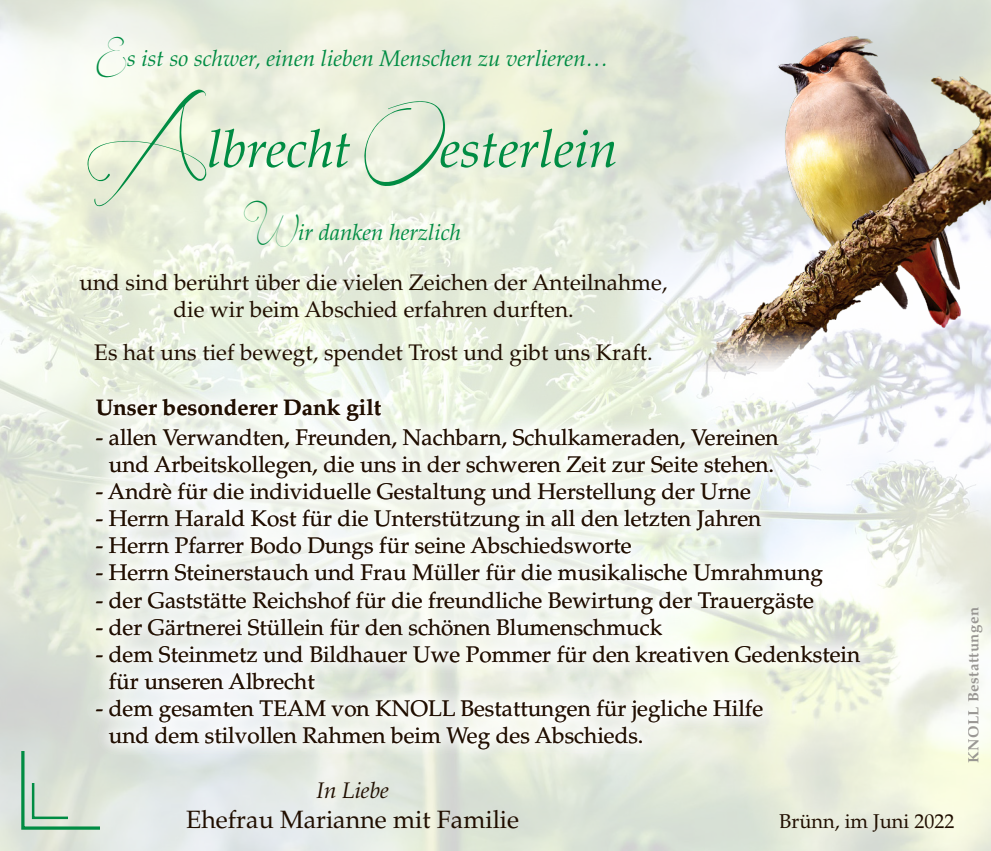
<style>
.page{position:relative;width:991px;height:851px;background:#fff}
.page>*{position:absolute;margin:0;border:0;box-sizing:border-box;transform-origin:0 0}
.t1{font:italic 52.5px "Palatino";color:#008c43}
.t2{font:25px "Palatino";color:#200e00}
.t3{font:22.5px/27px "Palatino";color:#200e00;text-align:center}
.t4{font:italic 22.5px "Palatino";color:#008c43}
.t5{font:700 22.5px "Palatino";color:#200e00}
.t6{font:italic 22.5px "Palatino";color:#200e00}
.t7{font:20px "Palatino";color:#200e00}
.t8{font:700 15px "Palatino";letter-spacing:.03em;color:#8f8c89}
.s1{font-family:"Beforethe Rain";font-style:normal}
</style>
<div class="page">
<img style="left:0;top:0;width:991px;height:850px">
<img style="left:539px;top:0;width:452px;height:372px">
<svg style="left:21px;top:751px;width:78px;height:78px;background:#c3d8c7"></svg>
<div style="left:81px;top:383px;width:793px;height:380px;background:#fff;opacity:.75"></div>
<p class="t4" style="left:97px;top:45px;width:513px"><span class="s1">E</span>s ist so schwer, einen lieben Menschen zu verlieren…</p>
<h1 class="t1" style="left:87px;top:119px;width:532px"><span class="s1">A</span>lbrecht <span class="s1">O</span>esterlein</h1>
<p class="t4" style="left:244px;top:219px;width:218px"><span class="s1">W</span>ir danken herzlich</p>
<p class="t3" style="left:79px;top:269px;width:589px">und sind berührt über die vielen Zeichen der Anteilnahme, die wir beim Abschied erfahren durften.</p>
<p class="t3" style="left:94px;top:339px;width:560px">Es hat uns tief bewegt, spendet Trost und gibt uns Kraft.</p>
<p class="t5" style="left:96px;top:394px;width:287px">Unser besonderer Dank gilt</p>
<p class="t3" style="left:96px;top:424px;width:684px">- allen Verwandten, Freunden, Nachbarn, Schulkameraden, Vereinen und Arbeitskollegen, die uns in der schweren Zeit zur Seite stehen.</p>
<p class="t3" style="left:96px;top:478px;width:656px">- Andrè für die individuelle Gestaltung und Herstellung der Urne</p>
<p class="t3" style="left:96px;top:505px;width:667px">- Herrn Harald Kost für die Unterstützung in all den letzten Jahren</p>
<p class="t3" style="left:96px;top:532px;width:537px">- Herrn Pfarrer Bodo Dungs für seine Abschiedsworte</p>
<p class="t3" style="left:96px;top:559px;width:729px">- Herrn Steinerstauch und Frau Müller für die musikalische Umrahmung</p>
<p class="t3" style="left:96px;top:586px;width:720px">- der Gaststätte Reichshof für die freundliche Bewirtung der Trauergäste</p>
<p class="t3" style="left:96px;top:613px;width:568px">- der Gärtnerei Stüllein für den schönen Blumenschmuck</p>
<p class="t3" style="left:109px;top:640px;width:753px;text-align:left;text-indent:-13px">- dem Steinmetz und Bildhauer Uwe Pommer für den kreativen Gedenkstein für unseren Albrecht</p>
<p class="t3" style="left:109px;top:694px;width:656px;text-align:left;text-indent:-13px">- dem gesamten TEAM von KNOLL Bestattungen für jegliche Hilfe und dem stilvollen Rahmen beim Weg des Abschieds.</p>
<p class="t6" style="left:316px;top:777px;width:74px">In Liebe</p>
<p class="t2" style="left:186px;top:804px;width:334px">Ehefrau Marianne mit Familie</p>
<p class="t7" style="left:779px;top:809px;width:177px">Brünn, im Juni 2022</p>
<p class="t8" style="left:964px;top:763px;width:158px;rotate:-90deg">KNOLL Bestattungen</p>
</div>
